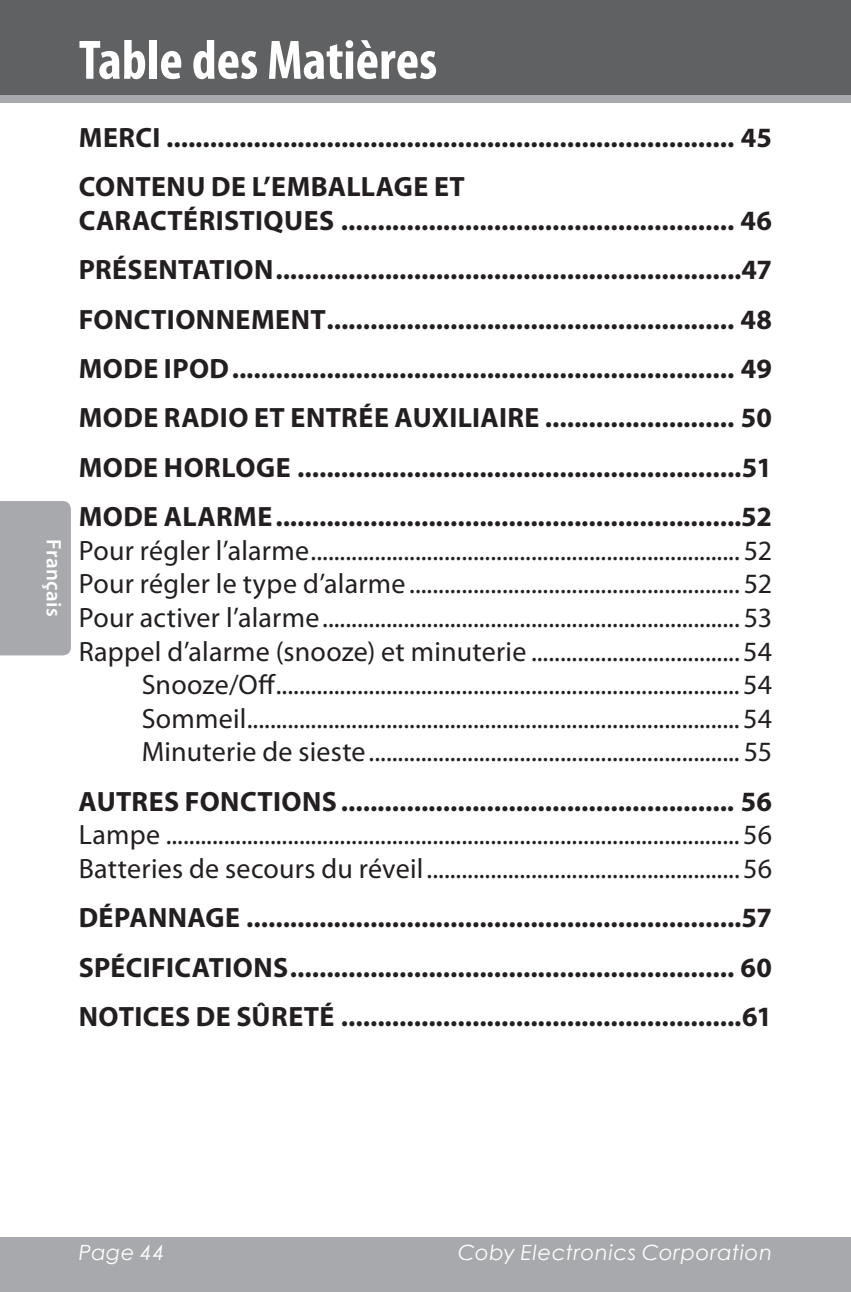
<style>
.page{position:relative;width:851px;height:1292px;background:#fff}
.page>*{position:absolute;margin:0;border:0;box-sizing:border-box;transform-origin:0 0}
.t1{font:700 condensed 56px "Myriad Pro";color:#fff}
.t2{font:700 28px/49.4px "Myriad Pro";letter-spacing:.015em;color:#231f20;text-align:justify}
.t3{font:28px/33.6px "Myriad Pro";letter-spacing:.01em;color:#231f20;text-align:right}
.t4{font:italic 21px "Century Gothic";letter-spacing:.03em;color:#fff}
.t5{font:600 21px "Myriad Pro";letter-spacing:.015em;color:#fff}
</style>
<div class="page">
<div style="left:0;top:1237px;width:850px;height:55px;background:#a8a9ad"></div>
<div style="left:0;top:94px;width:850px;height:9px;background:#a8a9ad"></div>
<div style="left:0;top:0;width:850px;height:94px;background:#5f6162"></div>
<div style="left:0;top:501px;width:71px;height:154px;background:#a8a9ad"></div>
<h1 class="t1" style="left:79px;top:25px;width:360px">Table des Matières</h1>
<p class="t5" style="left:67px;top:539px;width:79px;rotate:90deg">Français</p>
<p class="t2" style="left:79px;top:112px;width:694px">MERCI .............................................................................. 45<br>CONTEN</p>
<p class="t2" style="left:186px;top:161px;width:263px">U DE L’EM BALLAGE ET</p>
<p class="t2" style="left:79px;top:195px;width:36px">CARACT</p>
<p class="t2" style="left:183px;top:195px;width:590px">ÉRISTIQUES ...................................................... 46</p>
<p class="t2" style="left:79px;top:244px;width:66px">PRÉSENTAT</p>
<p class="t2" style="left:225px;top:244px;width:548px">ION ................................................................47</p>
<p class="t2" style="left:79px;top:294px;width:54px">FONCT</p>
<p class="t2" style="left:167px;top:294px;width:49px">IONNEMENT</p>
<p class="t2" style="left:79px;top:294px;width:695px;text-indent:248px">........................................................ 48<br>MODE IPOD ..................................................................... 49<br>MODE RADIO ET ENTR</p>
<p class="t2" style="left:79px;top:392px;width:694px;text-indent:280px">ÉE AUXILIAIRE .......................... 50<br>MODE HORLOGE .............................................................51<br>MODE ALARME</p>
<p class="t2" style="left:275px;top:491px;width:498px">................................................................52</p>
<p class="t3" style="left:79px;top:533px;width:694px">Pour régler l’alarme.......................................................................... 52<br>Pour régler le type d’alarme ......................................................... 52<br>Pour activer l’alarme........................................................................ 53<br>Rappel d’alarme (snooze) et minuterie ....................................54<br>Snooze/Off................................................................................54<br>Sommeil.....................................................................................54<br>Minuterie de sieste................................................................ 55</p>
<p class="t2" style="left:79px;top:775px;width:54px">AUTRES</p>
<p class="t2" style="left:185px;top:775px;width:54px">FONCT</p>
<p class="t2" style="left:273px;top:775px;width:500px">IONS ...................................................... 56</p>
<p class="t3" style="left:79px;top:817px;width:695px;text-align:left">Lampe ...................................................................................................56<br>Batteries de secours du réveil......................................................56</p>
<p class="t2" style="left:79px;top:892px;width:55px">DÉPANNA</p>
<p class="t2" style="left:79px;top:892px;width:695px;text-indent:127px">GE ....................................................................57<br>SPÉCIF ICATIONS ............................................................. 60<br>NOTICES</p>
<p class="t2" style="left:196px;top:991px;width:577px">DE SÛRETÉ .......................................................61</p>
<p class="t4" style="left:79px;top:1238px;width:87px">Page 44</p>
<p class="t4" style="left:458px;top:1238px;width:315px">Coby Electronics Corporation</p>
</div>
